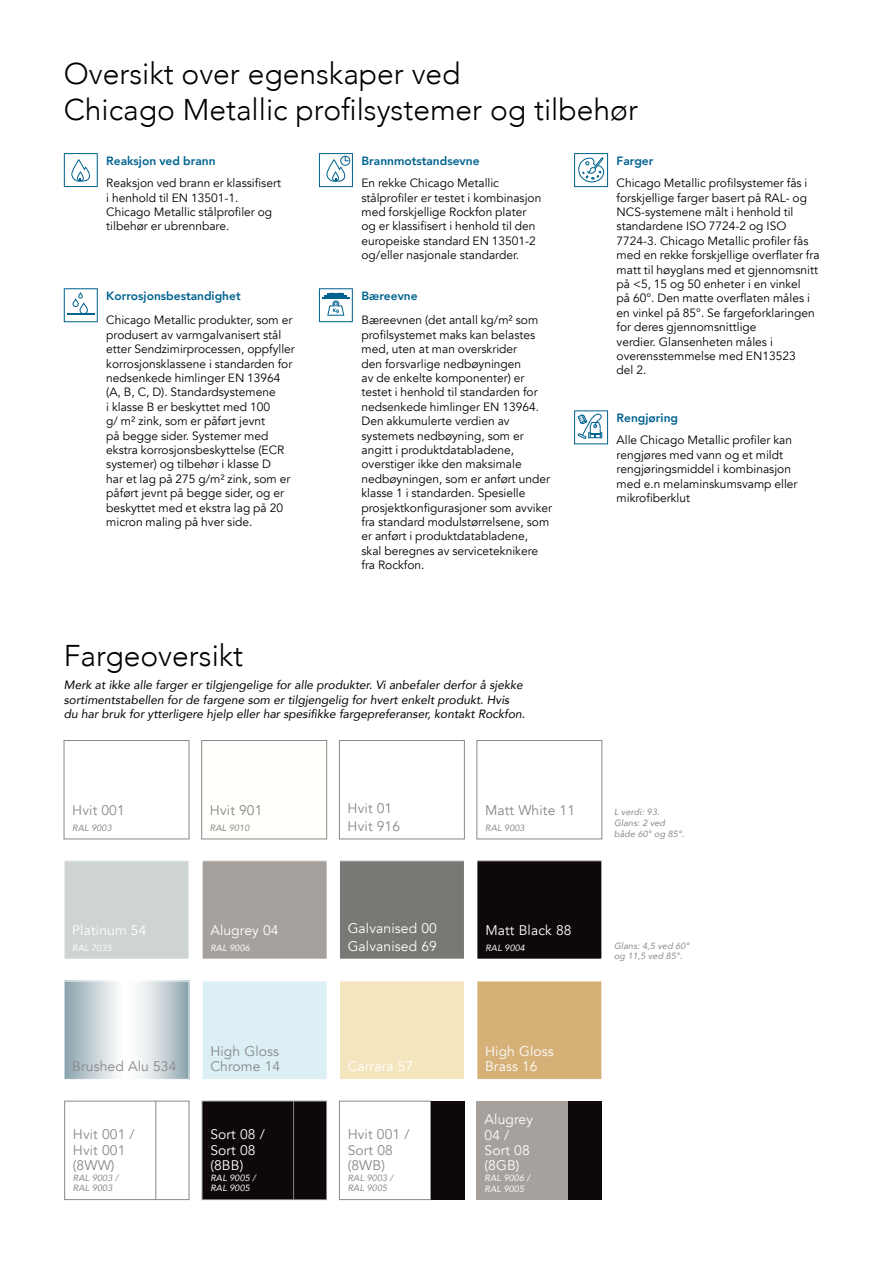
<style>
.page{position:relative;width:893px;height:1263px;background:#fff}
.page>*{position:absolute;margin:0;border:0;box-sizing:border-box;transform-origin:0 0}
.t1{font:300 30px/36px "Avenir";color:#000}
.t2{font:13.8px/15.3px "Avenir";letter-spacing:.01em;color:#fff}
.t3{font:13.8px/15.3px "Avenir";letter-spacing:.01em;color:#87888a}
.t4{font:12px/14.4px "Avenir";color:#000}
.t5{font:italic 12px/14.4px "Avenir";color:#000}
.t6{font:800 12px "Avenir";color:#006390}
.t7{font:italic 9px/10.8px "Avenir";letter-spacing:.01em;color:#87888a}
.t8{font:italic 9px/10.8px "Avenir";letter-spacing:.01em;color:#fff}
</style>
<div class="page">
<div style="left:64px;top:740px;width:125px;height:99px;border:1px solid #87888a"></div>
<div style="left:339px;top:740px;width:126px;height:99px;border:1px solid #87888a"></div>
<div style="left:202px;top:740px;width:125px;height:99px;background:#fffffb"></div>
<div style="left:201px;top:740px;width:126px;height:99px;border:1px solid #87888a"></div>
<svg style="left:66px;top:983px;width:121px;height:95px"></svg>
<div style="left:64px;top:981px;width:125px;height:99px;border:1px solid #fff"></div>
<div style="left:202px;top:981px;width:125px;height:98px;background:#dceff4"></div>
<div style="left:202px;top:981px;width:125px;height:99px;border:1px solid #fff"></div>
<div style="left:477px;top:981px;width:125px;height:98px;background:#d5b077"></div>
<div style="left:477px;top:981px;width:125px;height:99px;border:1px solid #fff"></div>
<div style="left:64px;top:861px;width:125px;height:98px;background:#ced4d0"></div>
<div style="left:64px;top:860px;width:125px;height:99px;border:1px solid #fff"></div>
<div style="left:339px;top:981px;width:125px;height:98px;background:#f5e5bf"></div>
<div style="left:339px;top:981px;width:126px;height:99px;border:1px solid #fff"></div>
<div style="left:339px;top:861px;width:125px;height:98px;background:#787974"></div>
<div style="left:339px;top:860px;width:126px;height:99px;border:1px solid #fff"></div>
<div style="left:477px;top:740px;width:125px;height:99px;border:1px solid #87888a"></div>
<div style="left:477px;top:861px;width:125px;height:98px;background:#0e0808"></div>
<div style="left:202px;top:861px;width:125px;height:98px;background:#a7a19d"></div>
<div style="left:202px;top:860px;width:125px;height:99px;border:1px solid #fff"></div>
<div style="left:64px;top:1101px;width:125px;height:99px;border:1px solid #87888a"></div>
<hr style="left:156px;top:1101px;width:1px;height:99px;background:#87888a">
<div style="left:202px;top:1101px;width:124px;height:98px;background:#0e0808"></div>
<div style="left:202px;top:1101px;width:125px;height:99px;border:1px solid #87888a"></div>
<hr style="left:293px;top:1101px;width:1px;height:99px;background:#87888a">
<div style="left:339px;top:1101px;width:92px;height:99px;border:1px solid #87888a"></div>
<div style="left:431px;top:1101px;width:34px;height:98px;background:#0e0808"></div>
<div style="left:477px;top:1101px;width:91px;height:98px;background:#a7a19d"></div>
<div style="left:568px;top:1101px;width:34px;height:98px;background:#0e0808"></div>
<svg style="left:64px;top:153px;width:34px;height:34px"></svg>
<svg style="left:319px;top:153px;width:34px;height:34px"></svg>
<svg style="left:574px;top:153px;width:34px;height:34px"></svg>
<svg style="left:319px;top:288px;width:34px;height:34px"></svg>
<svg style="left:64px;top:288px;width:34px;height:34px"></svg>
<svg style="left:574px;top:410px;width:34px;height:34px"></svg>
<h1 class="t1" style="left:64px;top:56px;width:576px">Oversikt over egenskaper ved<br>Chicago Metallic profilsystemer og tilbehør</h1>
<p class="t6" style="left:106px;top:152px;width:111px">Reaksjon ved brann</p>
<p class="t4" style="left:106px;top:176px;width:176px">Reaksjon ved brann er klassifisert i henhold til EN 13501-1.<br>Chicago Metallic stålprofiler og tilbehør er ubrennbare.</p>
<p class="t6" style="left:106px;top:287px;width:136px">Korrosjonsbestandighet</p>
<p class="t4" style="left:106px;top:313px;width:190px">Chicago Metallic produkter, som er produsert av varmgalvanisert stål etter Sendzimirprocessen, oppfyller korrosjonsklassene i standarden for nedsenkede himlinger EN 13964 (A, B, C, D). Standardsystemene<br>i klasse B er beskyttet med 100<br>g/ m² zink, som er påført jevnt<br>på begge sider. Systemer med ekstra korrosjonsbeskyttelse (ECR systemer) og tilbehør i klasse D<br>har et lag på 275 g/m² zink, som er påført jevnt på begge sider, og er beskyttet med et ekstra lag på 20 micron maling på hver side.</p>
<p class="t6" style="left:361px;top:152px;width:120px">Brannmotstandsevne</p>
<p class="t4" style="left:361px;top:176px;width:181px">En rekke Chicago Metallic stålprofiler er testet i kombinasjon med forskjellige Rockfon plater og er klassifisert i henhold til den europeiske standard EN 13501-2 og/eller nasjonale standarder.</p>
<p class="t6" style="left:361px;top:287px;width:58px">Bæreevne</p>
<p class="t4" style="left:361px;top:313px;width:192px">Bæreevnen (det antall kg/m² som profilsystemet maks kan belastes med, uten at man overskrider<br>den forsvarlige nedbøyningen<br>av de enkelte komponenter) er testet i henhold til standarden for nedsenkede himlinger EN 13964.<br>Den akkumulerte verdien av systemets nedbøyning, som er angitt i produktdatabladene, overstiger ikke den maksimale nedbøyningen, som er anført under klasse 1 i standarden. Spesielle prosjektkonfigurasjoner som avviker fra standard modulstørrelsene, som er anført i produktdatabladene,<br>skal beregnes av serviceteknikere fra Rockfon.</p>
<h1 class="t1" style="left:64px;top:638px;width:181px">Fargeoversikt</h1>
<p class="t5" style="left:64px;top:678px;width:463px">Merk at ikke alle farger er tilgjengelige for alle produkter. Vi anbefaler derfor å sjekke sortimentstabellen for de fargene som er tilgjengelig for hvert enkelt produkt. Hvis du har bruk for ytterligere hjelp eller har spesifikke fargepreferanser, kontakt Rockfon.</p>
<p class="t3" style="left:72px;top:803px;width:54px">Hvit 001</p>
<p class="t7" style="left:72px;top:822px;width:41px">RAL 9003</p>
<p class="t2" style="left:72px;top:923px;width:76px">Platinum 54</p>
<p class="t8" style="left:72px;top:942px;width:41px">RAL 7035</p>
<p class="t3" style="left:210px;top:803px;width:54px">Hvit 901</p>
<p class="t7" style="left:210px;top:822px;width:41px">RAL 9010</p>
<p class="t2" style="left:210px;top:923px;width:70px">Alugrey 04</p>
<p class="t8" style="left:210px;top:942px;width:41px">RAL 9006</p>
<p class="t3" style="left:348px;top:799px;width:54px;line-height:18px">Hvit 01<br>Hvit 916</p>
<p class="t2" style="left:348px;top:919px;width:91px;line-height:18px">Galvanised 00<br>Galvanised 69</p>
<p class="t3" style="left:485px;top:803px;width:91px">Matt White 11</p>
<p class="t7" style="left:485px;top:822px;width:41px">RAL 9003</p>
<p class="t2" style="left:485px;top:923px;width:88px">Matt Black 88</p>
<p class="t8" style="left:485px;top:942px;width:41px">RAL 9004</p>
<p class="t3" style="left:72px;top:1059px;width:106px">Brushed Alu 534</p>
<p class="t3" style="left:73px;top:1127px;width:63px">Hvit 001 /<br>Hvit 001 (8WW)</p>
<p class="t7" style="left:73px;top:1172px;width:47px">RAL 9003 /<br>RAL 9003</p>
<p class="t3" style="left:210px;top:1044px;width:71px">High Gloss<br>Chrome 14</p>
<p class="t2" style="left:485px;top:1044px;width:70px">High Gloss<br>Brass 16</p>
<p class="t2" style="left:348px;top:1059px;width:67px">Carrara 57</p>
<p class="t2" style="left:210px;top:1127px;width:56px">Sort 08 /<br>Sort 08 (8BB)</p>
<p class="t8" style="left:210px;top:1172px;width:47px">RAL 9005 /<br>RAL 9005</p>
<p class="t3" style="left:348px;top:1127px;width:63px">Hvit 001 /<br>Sort 08 (8WB)</p>
<p class="t7" style="left:348px;top:1172px;width:47px">RAL 9003 /<br>RAL 9005</p>
<p class="t2" style="left:485px;top:1112px;width:50px">Alugrey<br>04 /<br>Sort 08 (8GB)</p>
<p class="t8" style="left:485px;top:1172px;width:47px">RAL 9006 /<br>RAL 9005</p>
<p class="t6" style="left:617px;top:152px;width:38px">Farger</p>
<p class="t4" style="left:617px;top:176px;width:205px">Chicago Metallic profilsystemer fås i forskjellige farger basert på RAL- og<br>NCS-systemene målt i henhold til standardene ISO 7724-2 og ISO<br>7724-3. Chicago Metallic profiler fås med en rekke forskjellige overflater fra matt til høyglans med et gjennomsnitt på &lt;5, 15 og 50 enheter i en vinkel<br>på 60°. Den matte overflaten måles i en vinkel på 85°. Se fargeforklaringen for deres gjennomsnittlige<br>verdier. Glansenheten måles i overensstemmelse med EN13523<br>del 2.</p>
<p class="t6" style="left:617px;top:409px;width:63px">Rengjøring</p>
<p class="t4" style="left:617px;top:433px;width:182px">Alle Chicago Metallic profiler kan rengjøres med vann og et mildt rengjøringsmiddel i kombinasjon med e.n melaminskumsvamp eller mikrofiberklut</p>
<p class="t7" style="left:614px;top:806px;width:72px">L verdi: 93.<br>Glans: 2 ved både 60° og 85°.</p>
<p class="t7" style="left:614px;top:940px;width:77px">Glans: 4,5 ved 60° og 11,5 ved 85°.</p>
</div>
